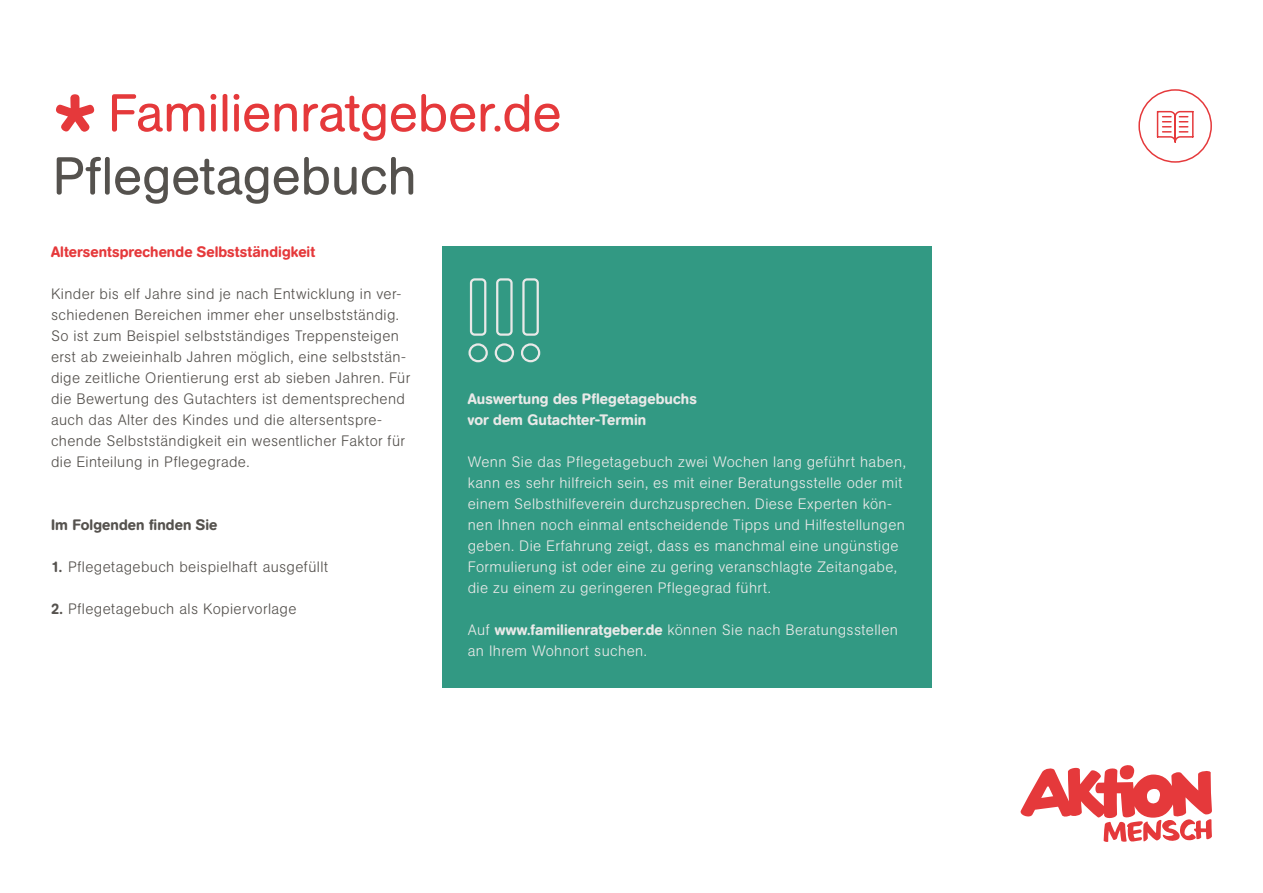
<style>
.page{position:relative;width:1263px;height:893px;background:#fff}
.page>*{position:absolute;margin:0;border:0;box-sizing:border-box;transform-origin:0 0}
.t1{font:52.5px "AG Book Rounded Pro";letter-spacing:-.01em;color:#e5393b}
.t2{font:52.5px "AG Book Rounded Pro";letter-spacing:-.005em;color:#55524e}
.t3{font:300 15px/21px "AG Book Rounded Pro";letter-spacing:.025em;color:#55524e}
.t4{font:300 15px/21px "AG Book Rounded Pro";letter-spacing:.025em;color:#e9e9e8}
.t5{font:500 15px/21px "AG Book Rounded Pro";letter-spacing:.005em;color:#e9e9e8}
.t6{font:500 15px "AG Book Rounded Pro";letter-spacing:.005em;color:#e5393b}
.t7{font:500 15px "AG Book Rounded Pro";letter-spacing:.005em;color:#55524e}
.s1{font-weight:500}
</style>
<div class="page">
<div style="left:442px;top:247px;width:489px;height:441px;background:#329983"></div>
<svg style="left:56px;top:94px;width:38px;height:38px"></svg>
<div style="left:1138px;top:89px;width:74px;height:74px;border:2px solid #e5393b;border-radius:50%"></div>
<svg style="left:1156px;top:110px;width:38px;height:33px"></svg>
<svg style="left:468px;top:278px;width:73px;height:85px"></svg>
<svg style="left:1020px;top:765px;width:192px;height:77px"></svg>
<p class="t1" style="left:108px;top:79px;width:455px">Familienratgeber.de</p>
<h2 class="t2" style="left:53px;top:142px;width:366px">Pflegetagebuch</h2>
<h3 class="t6" style="left:51px;top:242px;width:266px">Altersentsprechende Selbstständigkeit</h3>
<p class="t3" style="left:51px;top:283px;width:361px">Kinder bis elf Jahre sind je nach Entwicklung in ver&shy;schiedenen Bereichen immer eher unselbstständig.<br>So ist zum Beispiel selbstständiges Treppensteigen erst ab zweieinhalb Jahren möglich, eine selbststän&shy;dige zeitliche Orientierung erst ab sieben Jahren. Für die Bewertung des Gutachters ist dementsprechend auch das Alter des Kindes und die altersentspre&shy;chende Selbstständigkeit ein wesentlicher Faktor für die Einteilung in Pflegegrade.</p>
<h4 class="t7" style="left:51px;top:515px;width:168px">Im Folgenden finden Sie</h4>
<p class="t3" style="left:51px;top:556px;width:279px"><span class="s1">1.</span> Pflegetagebuch beispielhaft ausgefüllt</p>
<p class="t3" style="left:51px;top:598px;width:247px"><span class="s1">2.</span> Pflegetagebuch als Kopiervorlage</p>
<h3 class="t5" style="left:468px;top:388px;width:231px">Auswertung des Pflegetagebuchs vor dem Gutachter-Termin</h3>
<p class="t4" style="left:468px;top:451px;width:439px">Wenn Sie das Pflegetagebuch zwei Wochen lang geführt haben, kann es sehr hilfreich sein, es mit einer Beratungsstelle oder mit einem Selbsthilfeverein durchzusprechen. Diese Experten kön&shy;nen Ihnen noch einmal entscheidende Tipps und Hilfestellungen geben. Die Erfahrung zeigt, dass es manchmal eine ungünstige Formulierung ist oder eine zu gering veranschlagte Zeitangabe, die zu einem zu geringeren Pflegegrad führt.</p>
<p class="t4" style="left:468px;top:619px;width:432px">Auf <span class="s1">www.familienratgeber.de</span> können Sie nach Beratungsstellen an Ihrem Wohnort suchen.</p>
</div>
